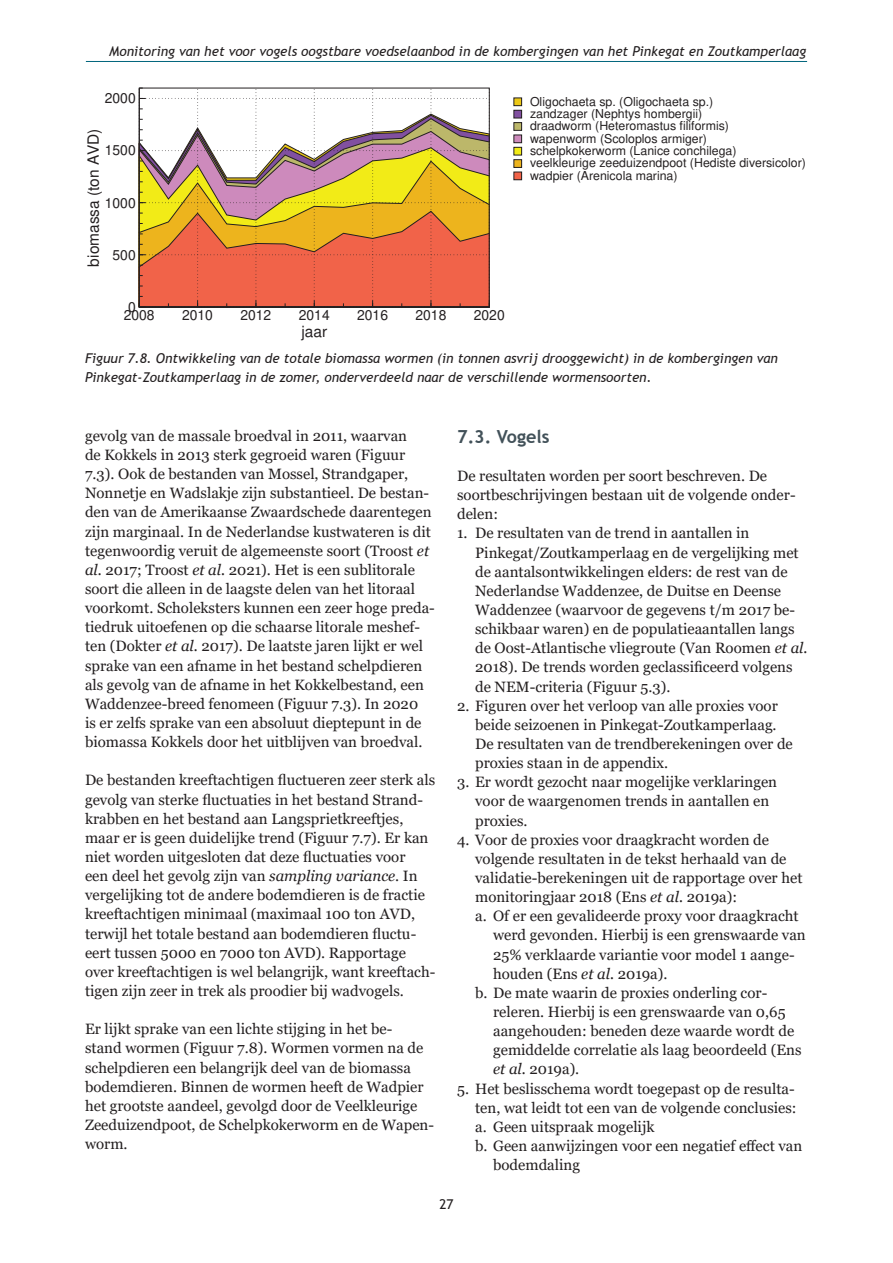
<style>
.page{position:relative;width:893px;height:1263px;background:#fff}
.page>*{position:absolute;margin:0;border:0;box-sizing:border-box;transform-origin:0 0}
.t1{font:700 18px "Trebuchet MS";color:#425159}
.t2{font:15.45px "Helvetica";color:#231f20}
.t3{font:15px/19.2px "Georgia";color:#231f20}
.t4{font:13.95px "Helvetica";color:#231f20}
.t5{font:italic 13.5px/19.2px "Trebuchet MS";color:#231f20}
.t6{font:13.5px "Trebuchet MS";color:#231f20}
.t7{font:12.3px/12.3px "Helvetica";color:#231f20}
.s1{font-style:italic}
</style>
<div class="page">
<hr style="left:86px;top:61px;width:721px;height:1px;background:#00657c">
<svg style="left:139px;top:92px;width:351px;height:216px"></svg>
<div style="left:139px;top:88px;width:351px;height:219px;border:1px solid #231f20"></div>
<div style="left:514px;top:98px;width:8px;height:8px;background:#ecc816"></div>
<div style="left:514px;top:98px;width:8px;height:8px;border:1px solid #231f20"></div>
<div style="left:514px;top:110px;width:8px;height:8px;background:#8150a0"></div>
<div style="left:514px;top:110px;width:8px;height:8px;border:1px solid #231f20"></div>
<div style="left:514px;top:123px;width:8px;height:7px;background:#bcb76a"></div>
<div style="left:514px;top:123px;width:8px;height:7px;border:1px solid #231f20"></div>
<div style="left:514px;top:135px;width:8px;height:8px;background:#cd8abc"></div>
<div style="left:514px;top:135px;width:8px;height:8px;border:1px solid #231f20"></div>
<div style="left:514px;top:147px;width:8px;height:8px;background:#f2eb17"></div>
<div style="left:514px;top:147px;width:8px;height:8px;border:1px solid #231f20"></div>
<div style="left:514px;top:160px;width:8px;height:7px;background:#edb41d"></div>
<div style="left:514px;top:160px;width:8px;height:7px;border:1px solid #231f20"></div>
<div style="left:514px;top:172px;width:8px;height:8px;background:#f16349"></div>
<div style="left:514px;top:172px;width:8px;height:8px;border:1px solid #231f20"></div>
<p class="t5" style="left:109px;top:42px;width:698px">Monitoring van het voor vogels oogstbare voedselaanbod in de kombergingen van het Pinkegat en Zoutkamperlaag</p>
<p class="t4" style="left:105px;top:93px;width:32px">2000</p>
<p class="t2" style="left:87px;top:266px;width:140px;rotate:-90deg">biomassa (ton AVD)</p>
<p class="t4" style="left:105px;top:145px;width:32px">1500</p>
<p class="t4" style="left:105px;top:197px;width:32px">1000</p>
<p class="t4" style="left:113px;top:249px;width:25px">500</p>
<p class="t4" style="left:128px;top:301px;width:9px">0</p>
<p class="t4" style="left:124px;top:310px;width:32px">2008</p>
<p class="t4" style="left:182px;top:310px;width:32px">2010</p>
<p class="t4" style="left:240px;top:310px;width:32px">2012</p>
<p class="t4" style="left:299px;top:310px;width:32px">2014</p>
<p class="t4" style="left:357px;top:310px;width:32px">2016</p>
<p class="t4" style="left:415px;top:310px;width:32px">2018</p>
<p class="t4" style="left:474px;top:310px;width:32px">2020</p>
<p class="t2" style="left:301px;top:326px;width:27px">jaar</p>
<p class="t7" style="left:530px;top:96px;width:277px">Oligochaeta sp. (Oligochaeta sp.)<br>zandzager (Nephtys hombergii)<br>draadworm (Heteromastus filiformis)<br>wapenworm (Scoloplos armiger) schelpkokerworm (Lanice conchilega)<br>veelkleurige zeeduizendpoot (Hediste diversicolor) wadpier (Arenicola marina)</p>
<p class="t5" style="left:85px;top:348px;width:694px">Figuur 7.8. Ontwikkeling van de totale biomassa wormen (in tonnen asvrij drooggewicht) in de kombergingen van<br>Pinkegat-Zoutkamperlaag in de zomer, onderverdeeld naar de verschillende wormensoorten.</p>
<p class="t3" style="left:85px;top:426px;width:351px">gevolg van de massale broedval in 2011, waarvan<br>de Kokkels in 2013 sterk gegroeid waren (Figuur 7.3). Ook de bestanden van Mossel, Strandgaper, Nonnetje en Wadslakje zijn substantieel. De bestan&shy;den van de Amerikaanse Zwaardschede daarentegen zijn marginaal. In de Nederlandse kustwateren is dit tegenwoordig veruit de algemeenste soort (Troost <span class="s1">et al.</span> 2017; Troost <span class="s1">et al.</span> 2021). Het is een sublitorale soort die alleen in de laagste delen van het litoraal voorkomt. Scholeksters kunnen een zeer hoge preda&shy;tiedruk uitoefenen op die schaarse litorale meshef&shy;ten (Dokter <span class="s1">et al.</span> 2017). De laatste jaren lijkt er wel sprake van een afname in het bestand schelpdieren als gevolg van de afname in het Kokkelbestand, een Waddenzee-breed fenomeen (Figuur 7.3). In 2020<br>is er zelfs sprake van een absoluut dieptepunt in de biomassa Kokkels door het uitblijven van broedval.</p>
<p class="t3" style="left:85px;top:771px;width:352px">De bestanden kreeftachtigen fluctueren zeer sterk als gevolg van sterke fluctuaties in het bestand Strand&shy;krabben en het bestand aan Langsprietkreeftjes, maar er is geen duidelijke trend (Figuur 7.7). Er kan niet worden uitgesloten dat deze fluctuaties voor<br>een deel het gevolg zijn van <span class="s1">sampling variance</span>. In vergelijking tot de andere bodemdieren is de fractie kreeftachtigen minimaal (maximaal 100 ton AVD, terwijl het totale bestand aan bodemdieren fluctu&shy;eert tussen 5000 en 7000 ton AVD). Rapportage over kreeftachtigen is wel belangrijk, want kreeftach&shy;tigen zijn zeer in trek als proodier bij wadvogels.</p>
<p class="t3" style="left:85px;top:1020px;width:349px">Er lijkt sprake van een lichte stijging in het be&shy;stand wormen (Figuur 7.8). Wormen vormen na de schelpdieren een belangrijk deel van de biomassa bodemdieren. Binnen de wormen heeft de Wadpier het grootste aandeel, gevolgd door de Veelkleurige Zeeduizendpoot, de Schelpkokerworm en de Wapen&shy;worm.</p>
<p class="t1" style="left:457px;top:425px;width:94px">7.3. Vogels</p>
<p class="t3" style="left:457px;top:467px;width:340px">De resultaten worden per soort beschreven. De soortbeschrijvingen bestaan uit de volgende onder&shy;delen:</p>
<p class="t3" style="left:475px;top:524px;width:334px;text-indent:-18px">1. De resultaten van de trend in aantallen in Pinkegat/Zoutkamperlaag en de vergelijking met de aantalsontwikkelingen elders: de rest van de Nederlandse Waddenzee, de Duitse en Deense Waddenzee (waarvoor de gegevens t/m 2017 be&shy;schikbaar waren) en de populatieaantallen langs de Oost-Atlantische vliegroute (Van Roomen <span class="s1">et al.<br></span>2018). De trends worden geclassificeerd volgens de NEM-criteria (Figuur 5.3).</p>
<p class="t3" style="left:475px;top:696px;width:319px;text-indent:-18px">2. Figuren over het verloop van alle proxies voor beide seizoenen in Pinkegat-Zoutkamperlaag.<br>De resultaten van de trendberekeningen over de proxies staan in de appendix.</p>
<p class="t3" style="left:475px;top:773px;width:303px;text-indent:-18px">3. Er wordt gezocht naar mogelijke verklaringen voor de waargenomen trends in aantallen en proxies.</p>
<p class="t3" style="left:457px;top:830px;width:313px">4. Voor de proxies voor draagkracht worden de</p>
<p class="t3" style="left:475px;top:849px;width:313px">volgende resultaten in de tekst herhaald van de</p>
<p class="t3" style="left:475px;top:868px;width:329px">validatie-berekeningen uit de rapportage over het</p>
<p class="t3" style="left:475px;top:888px;width:263px">monitoringjaar 2018 (Ens <span class="s1">et al.</span> 2019a):</p>
<p class="t3" style="left:475px;top:907px;width:325px">a. Of er een gevalideerde proxy voor draagkracht</p>
<p class="t3" style="left:493px;top:926px;width:314px">werd gevonden. Hierbij is een grenswaarde van</p>
<p class="t3" style="left:493px;top:945px;width:303px">25% verklaarde variantie voor model 1 aange-</p>
<p class="t3" style="left:493px;top:964px;width:176px">houden (Ens <span class="s1">et al.</span> 2019a).</p>
<p class="t3" style="left:475px;top:983px;width:294px">b. De mate waarin de proxies onderling cor-</p>
<p class="t3" style="left:493px;top:1002px;width:294px">releren. Hierbij is een grenswaarde van 0,65</p>
<p class="t3" style="left:493px;top:1022px;width:303px">aangehouden: beneden deze waarde wordt de</p>
<p class="t3" style="left:493px;top:1041px;width:310px">gemiddelde correlatie als laag beoordeeld (Ens</p>
<p class="t3" style="left:493px;top:1060px;width:88px"><span class="s1">et al.</span> 2019a).</p>
<p class="t3" style="left:457px;top:1079px;width:339px">5. Het beslisschema wordt toegepast op de resulta-</p>
<p class="t3" style="left:475px;top:1098px;width:323px">ten, wat leidt tot een van de volgende conclusies:</p>
<p class="t3" style="left:475px;top:1117px;width:181px">a. Geen uitspraak mogelijk</p>
<p class="t3" style="left:475px;top:1136px;width:329px">b. Geen aanwijzingen voor een negatief effect van</p>
<p class="t3" style="left:493px;top:1156px;width:88px">bodemdaling</p>
<p class="t6" style="left:439px;top:1195px;width:16px">27</p>
</div>
